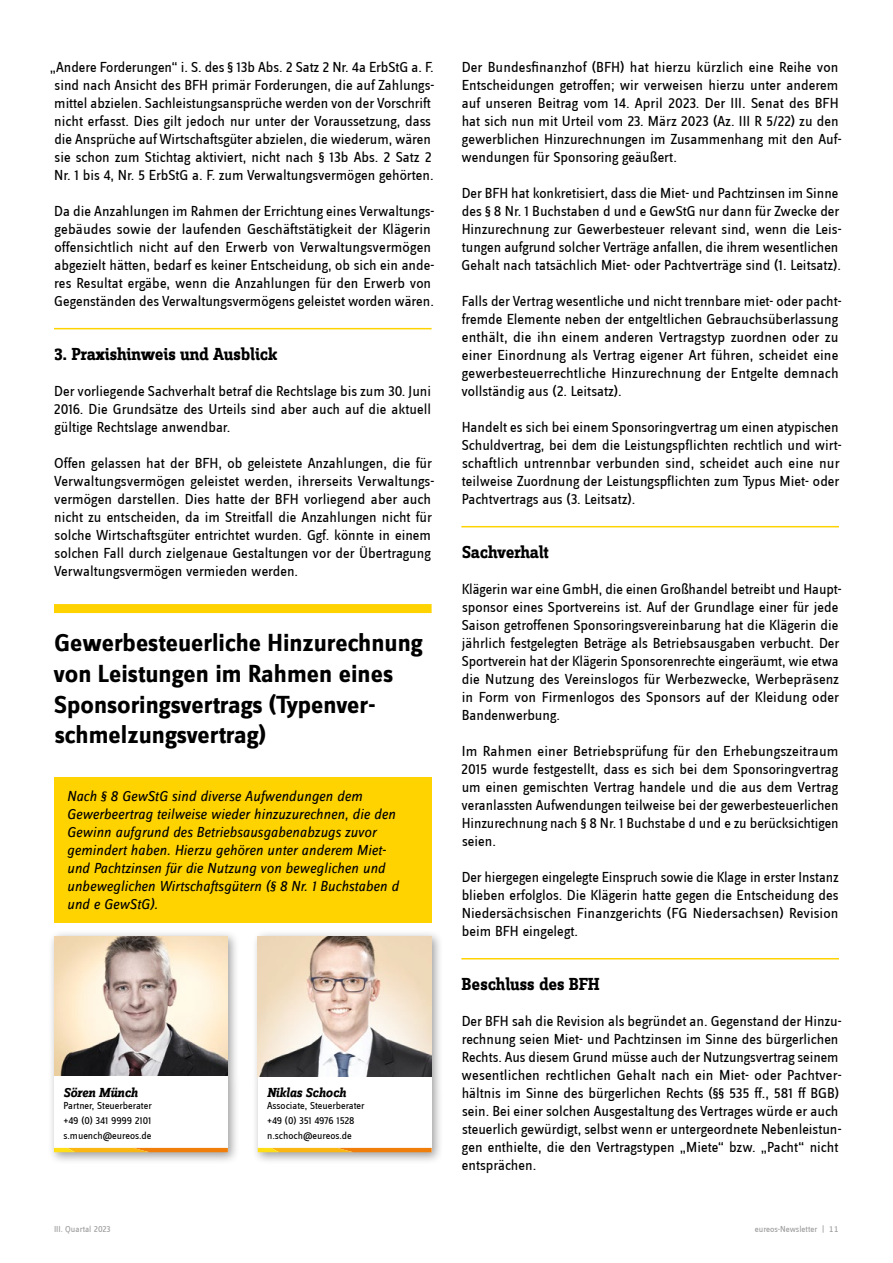
<style>
.page{position:relative;width:893px;height:1263px;background:#fff}
.page>*{position:absolute;margin:0;border:0;box-sizing:border-box;transform-origin:0 0}
.Überschrift_1__Ordnung{font:700 25.5px/30.6px "Zine Sans Dis";color:#000}
.Überschrift_2__Ordnung{font:700 18px "Zine Slab Dis";letter-spacing:-.005em;color:#000}
.Fließtext{font:15px/18px "Zine Sans Dis";color:#000}
.Einleitung{font:italic 15px/18px "Zine Sans Dis";color:#000}
.t1{font:italic 700 13.5px "Zine Slab Dis";color:#000}
.t2{font:10.5px "Zine Sans Dis";color:#000}
.t3{font:9px "Zine Sans Dis";color:#9c9c9d}
.s1{font-family:"Zine Sans Dis Regular Roman Tf"}
</style>
<div class="page">
<hr style="left:54px;top:328px;width:378px;height:1px;background:#ffd300">
<div style="left:54px;top:604px;width:378px;height:9px;background:#ffd300"></div>
<div style="left:54px;top:777px;width:378px;height:145px;background:#ffd300"></div>
<div style="left:48px;top:930px;width:193px;height:235px;background:#000;opacity:.38"></div>
<img style="left:54px;top:936px;width:174px;height:140px">
<div style="left:54px;top:1076px;width:174px;height:76px;background:#fff"></div>
<svg style="left:54px;top:1148px;width:174px;height:4px"></svg>
<div style="left:252px;top:930px;width:192px;height:235px;background:#000;opacity:.38"></div>
<div style="left:258px;top:1076px;width:174px;height:76px;background:#fff"></div>
<img style="left:258px;top:936px;width:174px;height:140px">
<svg style="left:258px;top:1148px;width:174px;height:4px"></svg>
<hr style="left:461px;top:526px;width:378px;height:1px;background:#ffd300">
<hr style="left:461px;top:958px;width:378px;height:1px;background:#ffd300">
<p class="Fließtext" style="left:50px;top:59px;width:386px;text-align:center">„Andere Forderungen“ i. S. des § 13b Abs. 2 Satz 2 Nr. 4a ErbStG a. F. sind nach Ansicht des BFH primär Forderungen, die auf Zahlungs&shy;mittel abzielen. Sachleistungsansprüche werden von der Vorschrift nicht erfasst. Dies gilt jedoch nur unter der Voraussetzung, dass die Ansprüche auf Wirtschaftsgüter abzielen, die wiederum, wären sie schon zum Stichtag aktiviert, nicht nach § 13b Abs. 2 Satz 2<br>Nr. 1 bis 4, Nr. 5 ErbStG a. F. zum Verwaltungsvermögen gehörten.</p>
<p class="Fließtext" style="left:54px;top:203px;width:381px">Da die Anzahlungen im Rahmen der Errichtung eines Verwaltungs&shy;gebäudes sowie der laufenden Geschäftstätigkeit der Klägerin offensichtlich nicht auf den Erwerb von Verwaltungsvermögen abgezielt hätten, bedarf es keiner Entscheidung, ob sich ein ande&shy;res Resultat ergäbe, wenn die Anzahlungen für den Erwerb von Gegenständen des Verwaltungsvermögens geleistet worden wären.</p>
<p class="Überschrift_2__Ordnung" style="left:55px;top:345px;width:224px">3. Praxishinweis und Ausblick</p>
<p class="Fließtext" style="left:54px;top:383px;width:379px;text-align:justify">Der vorliegende Sachverhalt betraf die Rechtslage bis zum 30. Juni 2016. Die Grundsätze des Urteils sind aber auch auf die aktuell gültige Rechtslage anwendbar.</p>
<p class="Fließtext" style="left:54px;top:455px;width:382px">Offen gelassen hat der BFH, ob geleistete Anzahlungen, die für Verwaltungsvermögen geleistet werden, ihrerseits Verwaltungs&shy;vermögen darstellen. Dies hatte der BFH vorliegend aber auch nicht zu entscheiden, da im Streitfall die Anzahlungen nicht für solche Wirtschaftsgüter entrichtet wurden. Ggf. könnte in einem solchen Fall durch zielgenaue Gestaltungen vor der Übertragung Verwaltungsvermögen vermieden werden.</p>
<p class="Überschrift_1__Ordnung" style="left:54px;top:629px;width:370px">Gewerbesteuerliche Hinzurechnung von Leistungen im Rahmen eines<br>Sponsoringsvertrags (Typenver&shy;schmelzungsvertrag)</p>
<p class="Einleitung" style="left:67px;top:788px;width:333px">Nach § 8 GewStG sind diverse Aufwendungen dem Gewerbeertrag teilweise wieder hinzuzurechnen, die den Gewinn aufgrund des Betriebsausgabenabzugs zuvor gemindert haben. Hierzu gehören unter anderem Miet&shy;und Pachtzinsen für die Nutzung von beweglichen und unbeweglichen Wirtschaftsgütern (§ 8 Nr. 1 Buchstaben d und e GewStG).</p>
<p class="t1" style="left:63px;top:1085px;width:76px">Sören Münch</p>
<p class="t2" style="left:63px;top:1101px;width:90px">Partner, Steuerberater</p>
<p class="t2" style="left:63px;top:1116px;width:89px">+49 (0) 341 9999 2101</p>
<p class="t2" style="left:63px;top:1130px;width:90px">s.muench@eureos.de</p>
<p class="t1" style="left:267px;top:1085px;width:80px">Niklas Schoch</p>
<p class="t2" style="left:267px;top:1101px;width:99px">Associate, Steuerberater</p>
<p class="t2" style="left:267px;top:1116px;width:89px">+49 (0) 351 4976 1528</p>
<p class="t2" style="left:267px;top:1130px;width:86px">n.schoch@eureos.de</p>
<p class="Fließtext" style="left:462px;top:59px;width:382px">Der Bundesfinanzhof (BFH) hat hierzu kürzlich eine Reihe von Entscheidungen getroffen; wir verweisen hierzu unter anderem auf unseren Beitrag vom 14. April 2023. Der III. Senat des BFH hat sich nun mit Urteil vom 23. März 2023 (Az. III R 5/22) zu den gewerblichen Hinzurechnungen im Zusammenhang mit den Auf&shy;wendungen für Sponsoring geäußert.</p>
<p class="Fließtext" style="left:462px;top:185px;width:382px">Der BFH hat konkretisiert, dass die Miet- und Pachtzinsen im Sinne des § 8 Nr. 1 Buchstaben d und e GewStG nur dann für Zwecke der Hinzurechnung zur Gewerbesteuer relevant sind, wenn die Leis&shy;tungen aufgrund solcher Verträge anfallen, die ihrem wesentlichen Gehalt nach tatsächlich Miet- oder Pachtverträge sind (1. Leitsatz).</p>
<p class="Fließtext" style="left:461px;top:293px;width:382px">Falls der Vertrag wesentliche und nicht trennbare miet- oder pacht&shy;fremde Elemente neben der entgeltlichen Gebrauchsüberlassung enthält, die ihn einem anderen Vertragstyp zuordnen oder zu einer Einordnung als Vertrag eigener Art führen, scheidet eine gewerbesteuerrechtliche Hinzurechnung der Entgelte demnach vollständig aus (2. Leitsatz).</p>
<p class="Fließtext" style="left:462px;top:419px;width:381px">Handelt es sich bei einem Sponsoringvertrag um einen atypischen Schuldvertrag, bei dem die Leistungspflichten rechtlich und wirt&shy;schaftlich untrennbar verbunden sind, scheidet auch eine nur teilweise Zuordnung der Leistungspflichten zum Typus Miet- oder Pachtvertrags aus (3. Leitsatz).</p>
<p class="Überschrift_2__Ordnung" style="left:462px;top:543px;width:88px">Sachverhalt</p>
<p class="Fließtext" style="left:462px;top:581px;width:381px">Klägerin war eine GmbH, die einen Großhandel betreibt und Haupt&shy;sponsor eines Sportvereins ist. Auf der Grundlage einer für jede Saison getroffenen Sponsoringsvereinbarung hat die Klägerin die jährlich festgelegten Beträge als Betriebsausgaben verbucht. Der Sportverein hat der Klägerin Sponsorenrechte eingeräumt, wie etwa die Nutzung des Vereinslogos für Werbezwecke, Werbepräsenz in Form von Firmenlogos des Sponsors auf der Kleidung oder Bandenwerbung.</p>
<p class="Fließtext" style="left:461px;top:743px;width:379px;text-align:justify">Im Rahmen einer Betriebsprüfung für den Erhebungszeitraum 2015 wurde festgestellt, dass es sich bei dem Sponsoringvertrag um einen gemischten Vertrag handele und die aus dem Vertrag veranlassten Aufwendungen teilweise bei der gewerbesteuerlichen Hinzurechnung nach § 8 Nr. 1 Buchstabe d und e zu berücksichtigen seien.</p>
<p class="Fließtext" style="left:462px;top:869px;width:379px;text-align:justify">Der hiergegen eingelegte Einspruch sowie die Klage in erster Instanz blieben erfolglos. Die Klägerin hatte gegen die Entscheidung des Niedersächsischen Finanzgerichts (FG Niedersachsen) Revision beim BFH eingelegt.</p>
<p class="Überschrift_2__Ordnung" style="left:462px;top:975px;width:139px">Beschluss des BFH</p>
<p class="Fließtext" style="left:462px;top:1013px;width:382px">Der BFH sah die Revision als begründet an. Gegenstand der Hinzu&shy;rechnung seien Miet- und Pachtzinsen im Sinne des bürgerlichen Rechts. Aus diesem Grund müsse auch der Nutzungsvertrag seinem wesentlichen rechtlichen Gehalt nach ein Miet- oder Pachtver&shy;hältnis im Sinne des bürgerlichen Rechts (§§ 535 ff., 581 ff BGB) sein. Bei einer solchen Ausgestaltung des Vertrages würde er auch steuerlich gewürdigt, selbst wenn er untergeordnete Nebenleistun&shy;gen enthielte, die den Vertragstypen „Miete“ bzw. „Pacht“ nicht entsprächen.</p>
<p class="t3" style="left:54px;top:1225px;width:58px">III. Quartal 2023</p>
<p class="t3" style="left:755px;top:1225px;width:86px">eureos-Newsletter | <span class="s1">11</span></p>
</div>
